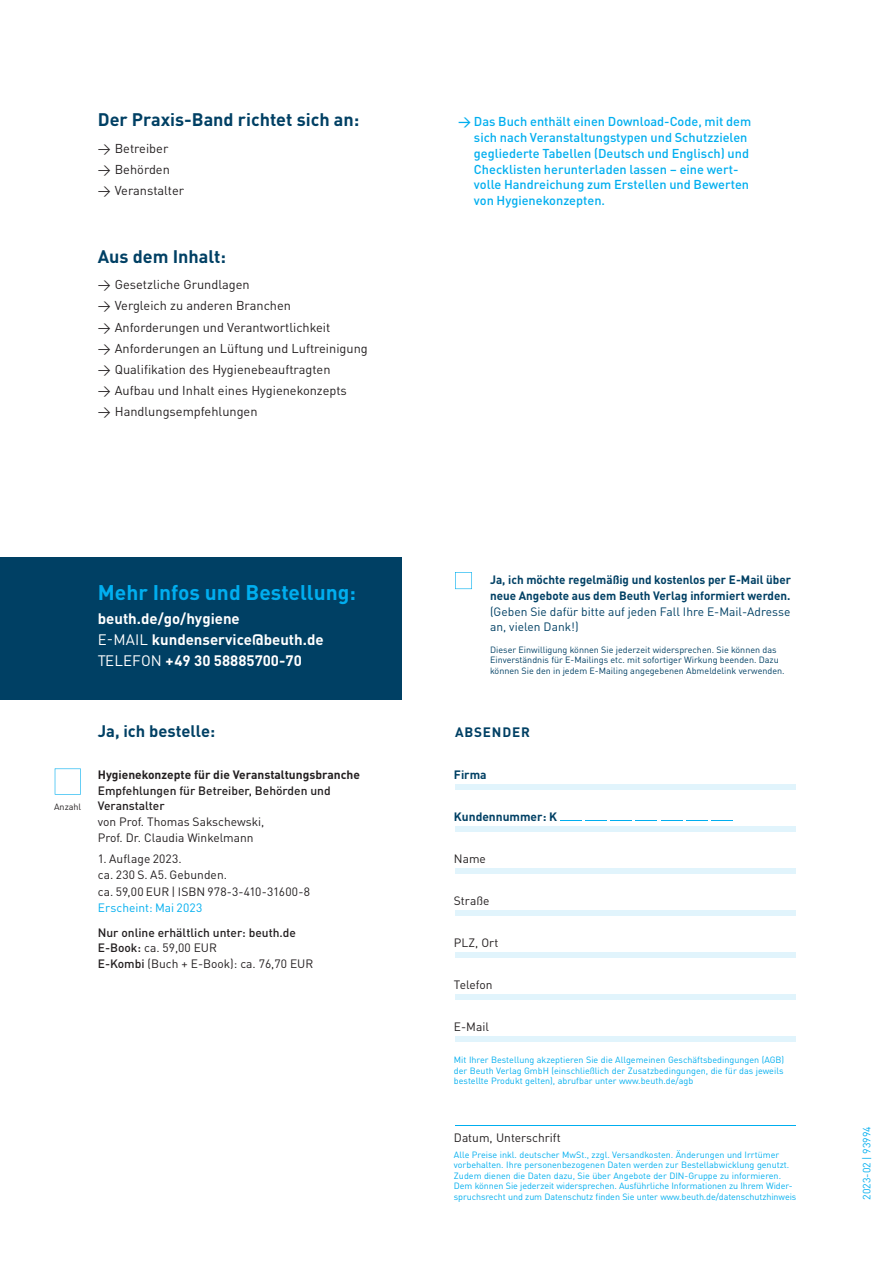
<style>
.page{position:relative;width:893px;height:1263px;background:#fff}
.page>*{position:absolute;margin:0;border:0;box-sizing:border-box;transform-origin:0 0}
.t1{font:700 21px "DINOT";color:#00aeef}
.t2{font:700 18px "DINOT";color:#004064}
.t3{font:700 16.5px "DINOT";color:#004064}
.t4{font:700 15px/21px "DINOT";color:#fff}
.t5{font:700 13.5px "DINOT";letter-spacing:.06em;color:#004064}
.t6{font:12.75px "DINOT";color:#231f20}
.t7{font:500 12.75px/15.8px "DINOT";color:#00aeef}
.t8{font:12px/15.8px "DINOT";color:#231f20}
.t9{font:700 12px/15.8px "DINOT";color:#004064}
.t10{font:12px/16.5px "DIN";letter-spacing:.005em;color:#231f20}
.t11{font:12px/15.8px "DINOT";color:#004064}
.t12{font:500 12px/15.8px "DINOT";color:#231f20}
.t13{font:700 12px "DINOT";color:#231f20}
.t14{font:500 12px "DIN";color:#231f20}
.t15{font:12px "DIN";letter-spacing:.005em;color:#00aeef}
.t16{font:10.5px "DINOT";color:#00aeef}
.t17{font:9px/10.5px "DINOT";color:#00aeef;text-align:justify}
.t18{font:9px/10.5px "DINOT";color:#004064}
.t19{font:9px "DINOT";color:#231f20}
.s1{font-weight:400}
.s2{font-weight:500}
</style>
<div class="page">
<svg style="left:55px;top:768px;width:26px;height:27px"></svg>
<div style="left:455px;top:784px;width:340px;height:5px;background:#e1f4fc"></div>
<div style="left:455px;top:826px;width:340px;height:5px;background:#e1f4fc"></div>
<div style="left:455px;top:868px;width:340px;height:5px;background:#e1f4fc"></div>
<div style="left:455px;top:910px;width:340px;height:6px;background:#e1f4fc"></div>
<div style="left:455px;top:952px;width:340px;height:6px;background:#e1f4fc"></div>
<div style="left:455px;top:994px;width:340px;height:6px;background:#e1f4fc"></div>
<div style="left:455px;top:1037px;width:340px;height:5px;background:#e1f4fc"></div>
<svg style="left:560px;top:820px;width:172px;height:1px"></svg>
<hr style="left:455px;top:1125px;width:340px;height:1px;background:#00aeef">
<div style="left:0;top:558px;width:402px;height:142px;background:#004064"></div>
<svg style="left:455px;top:572px;width:17px;height:17px"></svg>
<h2 class="t2" style="left:98px;top:106px;width:263px">Der Praxis-Band richtet sich an:</h2>
<h3 class="t6" style="left:98px;top:138px;width:72px">→ Betreiber</h3>
<h3 class="t6" style="left:98px;top:159px;width:74px">→ Behörden</h3>
<h3 class="t6" style="left:98px;top:180px;width:88px">→ Veranstalter</h3>
<h2 class="t2" style="left:98px;top:243px;width:130px">Aus dem Inhalt:</h2>
<h3 class="t6" style="left:98px;top:275px;width:153px">→ Gesetzliche Grundlagen</h3>
<h3 class="t6" style="left:98px;top:296px;width:195px">→ Vergleich zu anderen Branchen</h3>
<h3 class="t6" style="left:98px;top:317px;width:234px">→ Anforderungen und Verantwortlichkeit</h3>
<h3 class="t6" style="left:98px;top:338px;width:272px">→ Anforderungen an Lüftung und Luftreinigung</h3>
<h3 class="t6" style="left:98px;top:359px;width:234px">→ Qualifikation des Hygienebeauftragten</h3>
<h3 class="t6" style="left:98px;top:380px;width:251px">→ Aufbau und Inhalt eines Hygienekonzepts</h3>
<h3 class="t6" style="left:98px;top:401px;width:161px">→ Handlungsempfehlungen</h3>
<p class="t7" style="left:474px;top:113px;width:279px;text-indent:-16px">→ Das Buch enthält einen Download-Code, mit dem sich nach Veranstaltungstypen und Schutzzielen gegliederte Tabellen (Deutsch und Englisch) und Checklisten herunterladen lassen – eine wert&shy;volle Handreichung zum Erstellen und Bewerten von Hygienekonzepten.</p>
<h1 class="t1" style="left:98px;top:576px;width:260px">Mehr Infos und Bestellung:</h1>
<h3 class="t4" style="left:98px;top:607px;width:227px">beuth.de/go/hygiene<br><span class="s1">E-MAIL</span> kundenservice@beuth.de<br><span class="s1">TELEFON</span> +49 30 58885700-70</h3>
<h3 class="t9" style="left:490px;top:571px;width:303px">Ja, ich möchte regelmäßig und kostenlos per E-Mail über neue Angebote aus dem Beuth Verlag informiert werden.</h3>
<h3 class="t11" style="left:490px;top:602px;width:302px">(Geben Sie dafür bitte auf jeden Fall Ihre E-Mail-Adresse an, vielen Dank!)</h3>
<p class="t18" style="left:490px;top:643px;width:296px">Dieser Einwilligung können Sie jederzeit widersprechen. Sie können das<br>Einverständnis für E-Mailings etc. mit sofortiger Wirkung beenden. Dazu können Sie den in jedem E-Mailing angegebenen Abmeldelink verwenden.</p>
<p class="t19" style="left:54px;top:800px;width:29px">Anzahl</p>
<h3 class="t3" style="left:98px;top:718px;width:119px">Ja, ich bestelle:</h3>
<h3 class="t5" style="left:455px;top:721px;width:76px">ABSENDER</h3>
<h3 class="t13" style="left:98px;top:765px;width:264px">Hygienekonzepte für die Veranstaltungsbranche</h3>
<h3 class="t12" style="left:98px;top:781px;width:234px">Empfehlungen für Betreiber, Behörden und<br>Veranstalter</h3>
<h3 class="t8" style="left:98px;top:813px;width:168px">von Prof. Thomas Sakschewski,<br>Prof. Dr. Claudia Winkelmann</h3>
<h3 class="t10" style="left:98px;top:850px;width:214px">1. Auflage 2023.<br>ca. 230 S. A5. Gebunden.<br>ca. 59,00 EUR | ISBN 978-3-410-31600-8</h3>
<h3 class="t15" style="left:98px;top:900px;width:106px">Erscheint: Mai 2023</h3>
<h3 class="t14" style="left:98px;top:925px;width:200px">Nur online erhältlich unter: beuth.de</h3>
<h3 class="t8" style="left:98px;top:939px;width:217px"><span class="s2">E-Book:</span> ca. 59,00 EUR<br><span class="s2">E-Kombi</span> (Buch + E-Book): ca. 76,70 EUR</h3>
<h3 class="t9" style="left:454px;top:765px;width:34px">Firma</h3>
<h3 class="t9" style="left:454px;top:807px;width:105px">Kundennummer: K</h3>
<h3 class="t8" style="left:454px;top:850px;width:34px">Name</h3>
<h3 class="t8" style="left:454px;top:892px;width:37px">Straße</h3>
<h3 class="t8" style="left:454px;top:934px;width:46px">PLZ, Ort</h3>
<h3 class="t8" style="left:454px;top:976px;width:40px">Telefon</h3>
<h3 class="t8" style="left:454px;top:1018px;width:37px">E-Mail</h3>
<p class="t17" style="left:454px;top:1054px;width:332px">Mit Ihrer Bestellung akzeptieren Sie die Allgemeinen Geschäftsbedingungen (AGB) der Beuth Verlag GmbH (einschließlich der Zusatzbedingungen, die für das jeweils bestellte Produkt gelten), abrufbar unter www.beuth.de/agb</p>
<h3 class="t8" style="left:454px;top:1129px;width:108px">Datum, Unterschrift</h3>
<p class="t17" style="left:454px;top:1148px;width:344px;text-align:left">Alle Preise inkl. deutscher MwSt., zzgl. Versandkosten. Änderungen und Irrtümer vorbehalten. Ihre personenbezogenen Daten werden zur Bestellabwicklung genutzt.<br>Zudem dienen die Daten dazu, Sie über Angebote der DIN-Gruppe zu informieren.<br>Dem können Sie jederzeit widersprechen. Ausführliche Informationen zu Ihrem Wider&shy;spruchsrecht und zum Datenschutz finden Sie unter www.beuth.de/datenschutzhinweis</p>
<p class="t16" style="left:859px;top:1200px;width:75px;rotate:-90deg">2023-02 | 93994</p>
</div>
